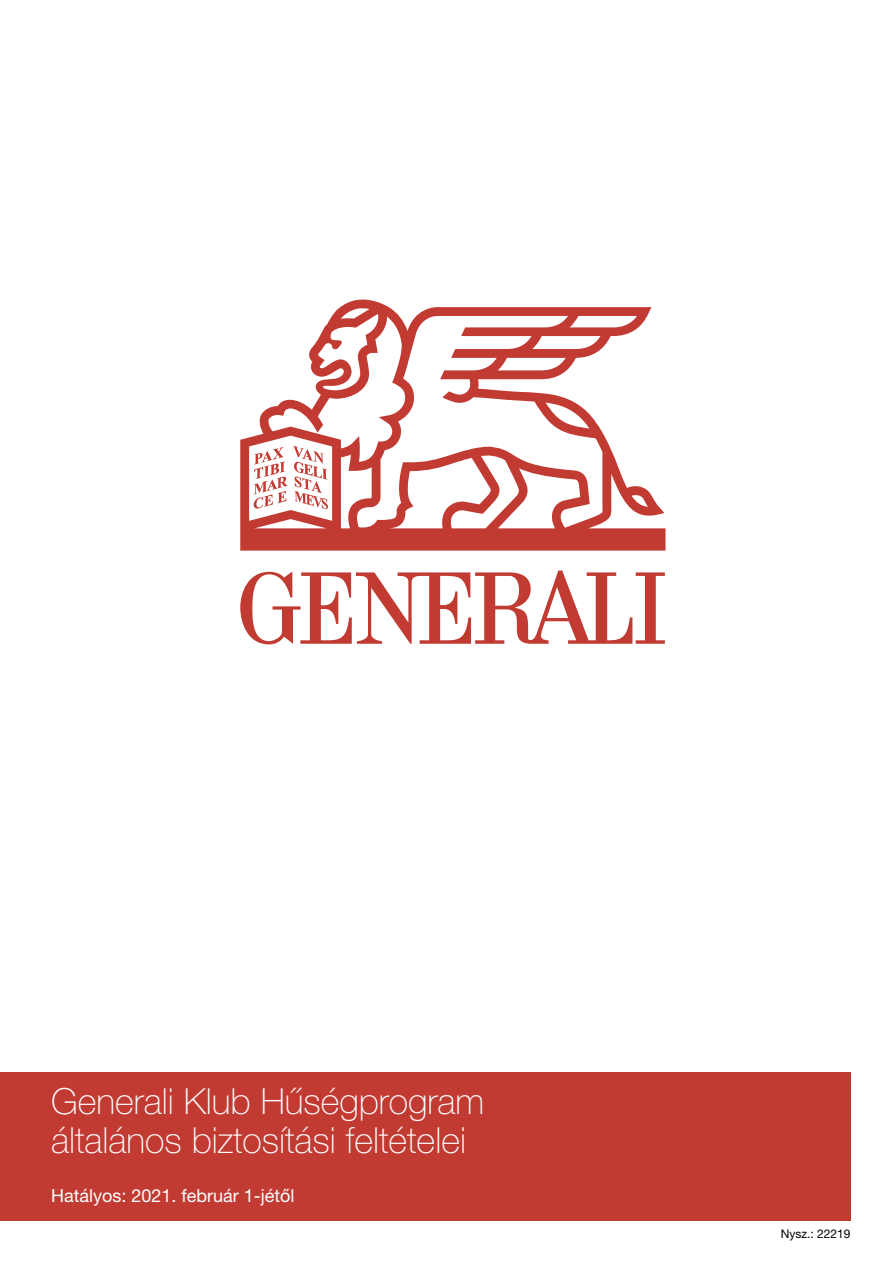
<style>
.page{position:relative;width:893px;height:1263px;background:#fff}
.page>*{position:absolute;margin:0;border:0;box-sizing:border-box;transform-origin:0 0}
.t1{font:100 36px/39px "Helvetica Neue LT Pro";color:#fff}
.t2{font:18px "Helvetica Neue LT Pro";color:#fff}
.t3{font:12px "Helvetica Neue LT Pro";color:#000}
</style>
<div class="page">
<div style="left:0;top:1071px;width:850px;height:149px;background:#c23b33"></div>
<svg style="left:240px;top:299px;width:425px;height:345px"></svg>
<p class="t1" style="left:51px;top:1082px;width:435px">Generali Klub Hűségprogram általános biztosítási feltételei</p>
<p class="t2" style="left:51px;top:1184px;width:245px">Hatályos: 2021. február 1-jétől</p>
<p class="t3" style="left:781px;top:1226px;width:71px">Nysz.: 22219</p>
</div>
